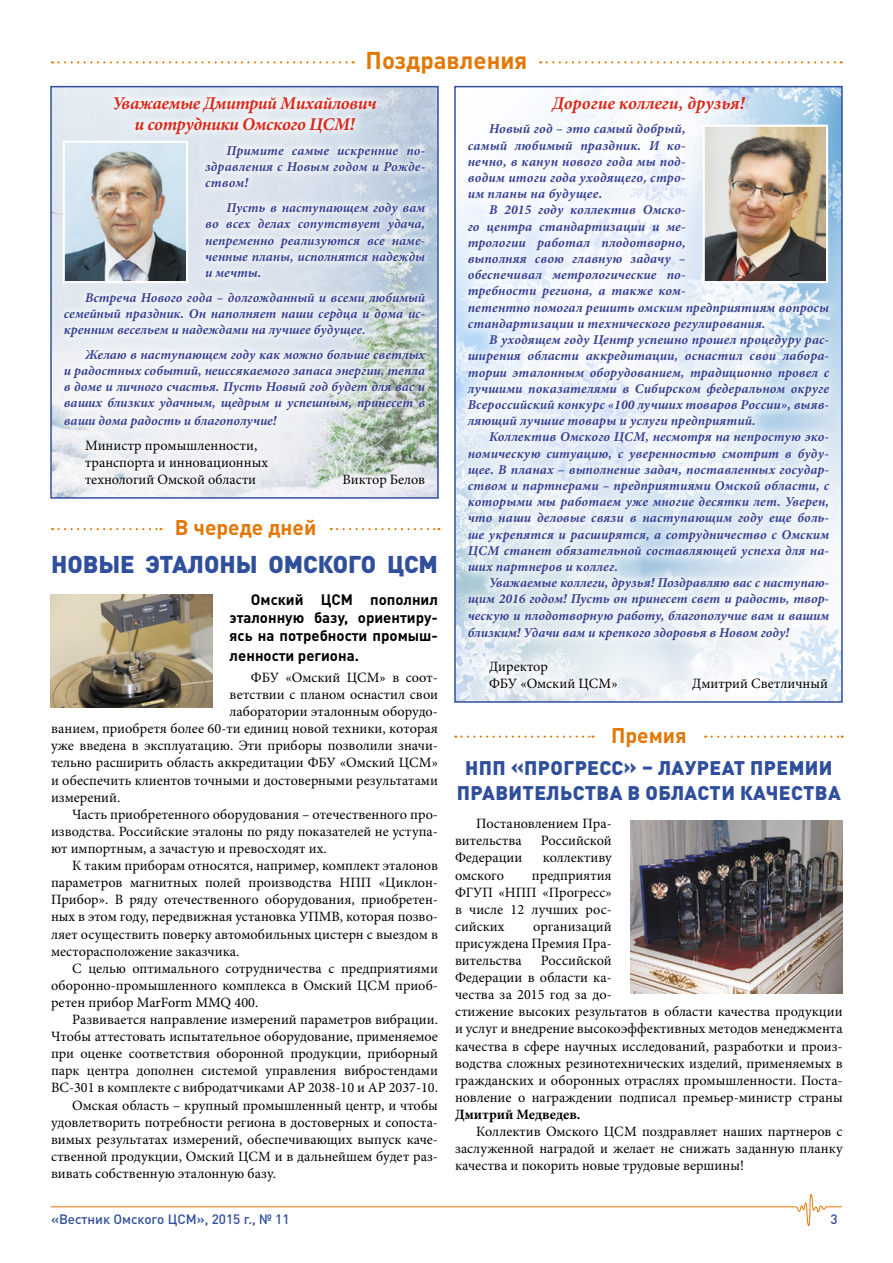
<style>
.page{position:relative;width:893px;height:1263px;background:#fff}
.page>*{position:absolute;margin:0;border:0;box-sizing:border-box;transform-origin:0 0}
.t1{font:900 24px "DIN Pro";color:#2f4e9c}
.t2{font:700 24px "DIN Pro";color:#e37703}
.t3{font:700 21px "DIN Pro";color:#e37703}
.t4{font:900 19.5px/25.5px "DIN Pro";letter-spacing:.02em;color:#2f4e9c;text-align:center}
.t5{font:italic 700 18px/21.6px "Minion Pro";letter-spacing:-.02em;color:#d8291a;text-align:center}
.t6{font:italic 700 18px "Minion Pro";color:#d8291a}
.t7{font:700 15px/18px "DIN Pro";color:#000;text-align:justify}
.t8{font:14.25px/17.1px "Minion Pro";color:#000}
.t9{font:700 14.25px "Minion Pro";color:#000}
.t10{font:italic 700 13.5px/16.2px "Minion Pro";letter-spacing:.005em;color:#364193;text-align:justify}
.t11{font:500 13.5px "DIN Pro";color:#2f4e9c}
</style>
<div class="page">
<svg style="left:52px;top:61px;width:302px;height:2px"></svg>
<svg style="left:462px;top:735px;width:132px;height:3px"></svg>
<svg style="left:52px;top:528px;width:110px;height:2px"></svg>
<svg style="left:712px;top:735px;width:131px;height:3px"></svg>
<svg style="left:331px;top:528px;width:108px;height:2px"></svg>
<svg style="left:547px;top:61px;width:295px;height:2px"></svg>
<img style="left:52px;top:88px;width:385px;height:409px">
<svg style="left:57px;top:89px;width:376px;height:406px"></svg>
<svg style="left:457px;top:85px;width:384px;height:618px"></svg>
<img style="left:66px;top:144px;width:119px;height:136px">
<div style="left:63px;top:141px;width:125px;height:142px;border:2px solid #fff"></div>
<img style="left:706px;top:128px;width:119px;height:152px">
<div style="left:703px;top:125px;width:125px;height:158px;border:2px solid #fff"></div>
<img style="left:631px;top:820px;width:212px;height:173px">
<img style="left:50px;top:594px;width:163px;height:114px">
<svg style="left:50px;top:1194px;width:792px;height:32px"></svg>
<h1 class="t2" style="left:366px;top:44px;width:163px">Поздравления</h1>
<p class="t6" style="left:552px;top:90px;width:194px">Дорогие коллеги, друзья!</p>
<p class="t10" style="left:468px;top:121px;width:219px;text-indent:21px">Новый год – это самый добрый, самый любимый праздник. И ко&shy;нечно, в канун нового года мы под&shy;водим итоги года уходящего, стро&shy;им планы на будущее.</p>
<p class="t10" style="left:468px;top:202px;width:363px;text-align:left;text-indent:21px">В 2015 году коллектив Омско-<br>го центра стандартизации и ме-<br>трологии работал плодотворно,<br>выполняя свою главную задачу –<br>обеспечивал метрологические по-<br>требности региона, а также ком-<br>петентно помогал решить омским предприятиям вопросы стандартизации и технического регулирования.</p>
<p class="t10" style="left:468px;top:331px;width:363px;text-indent:21px">В уходящем году Центр успешно прошел процедуру рас&shy;ширения области аккредитации, оснастил свои лабора&shy;тории эталонным оборудованием, традиционно провел с лучшими показателями в Сибирском федеральном округе Всероссийский конкурс «100 лучших товаров России», выяв&shy;ляющий лучшие товары и услуги предприятий.</p>
<p class="t10" style="left:468px;top:429px;width:363px;text-indent:21px">Коллектив Омского ЦСМ, несмотря на непростую эко&shy;номическую ситуацию, с уверенностью смотрит в буду&shy;щее. В планах – выполнение задач, поставленных государ&shy;ством и партнерами – предприятиями Омской области, с которыми мы работаем уже многие десятки лет. Уверен, что наши деловые связи в наступающим году еще боль&shy;ше укрепятся и расширятся, а сотрудничество с Омским ЦСМ станет обязательной составляющей успеха для на&shy;ших партнеров и коллег.</p>
<p class="t10" style="left:468px;top:574px;width:363px;text-indent:21px">Уважаемые коллеги, друзья! Поздравляю вас с наступаю&shy;щим 2016 годом! Пусть он принесет свет и радость, твор&shy;ческую и плодотворную работу, благополучие вам и вашим близким! Удачи вам и крепкого здоровья в Новом году!</p>
<p class="t8" style="left:489px;top:658px;width:130px">Директор<br>ФБУ «Омский ЦСМ»</p>
<p class="t5" style="left:112px;top:92px;width:266px">Уважаемые Дмитрий Михайлович и сотрудники Омского ЦСМ!</p>
<p class="t10" style="left:205px;top:142px;width:222px;text-indent:21px">Примите самые искренние по&shy;здравления с Новым годом и Рожде&shy;ством!</p>
<p class="t10" style="left:205px;top:200px;width:222px;text-indent:21px">Пусть в наступающем году вам во всех делах сопутствует удача, непременно реализуются все наме&shy;ченные планы, исполнятся надежды и мечты.</p>
<p class="t10" style="left:64px;top:289px;width:363px;text-indent:21px">Встреча Нового года – долгожданный и всеми любимый семейный праздник. Он наполняет наши сердца и дома ис&shy;кренним весельем и надеждами на лучшее будущее.</p>
<p class="t10" style="left:64px;top:346px;width:363px;text-indent:21px">Желаю в наступающем году как можно больше светлых и радостных событий, неиссякаемого запаса энергии, тепла в доме и личного счастья. Пусть Новый год будет для вас и ваших близких удачным, щедрым и успешным, принесет в ваши дома радость и благополучие!</p>
<p class="t8" style="left:85px;top:437px;width:185px">Министр промышленности, транспорта и инновационных технологий Омской области</p>
<p class="t8" style="left:342px;top:471px;width:84px">Виктор Белов</p>
<h2 class="t3" style="left:175px;top:513px;width:143px">В череде дней</h2>
<h1 class="t1" style="left:51px;top:548px;width:388px">НОВЫЕ ЭТАЛОНЫ ОМСКОГО ЦСМ</h1>
<p class="t7" style="left:230px;top:590px;width:210px;text-indent:21px">Омский ЦСМ пополнил эталонную базу, ориентиру&shy;ясь на потребности промыш-</p>
<p class="t7" style="left:230px;top:646px;width:131px">ленности региона.</p>
<p class="t8" style="left:251px;top:669px;width:189px">ФБУ «Омский ЦСМ» в соот-</p>
<p class="t8" style="left:230px;top:686px;width:210px">ветствии с планом оснастил свои</p>
<p class="t8" style="left:230px;top:703px;width:210px">лаборатории эталонным оборудо-</p>
<p class="t8" style="left:51px;top:720px;width:388px">ванием, приобретя более 60-ти единиц новой техники, которая</p>
<p class="t8" style="left:51px;top:737px;width:388px">уже введена в эксплуатацию. Эти приборы позволили значи-</p>
<p class="t8" style="left:51px;top:754px;width:388px">тельно расширить область аккредитации ФБУ «Омский ЦСМ»</p>
<p class="t8" style="left:51px;top:771px;width:388px">и обеспечить клиентов точными и достоверными результатами</p>
<p class="t8" style="left:51px;top:789px;width:71px">измерений.</p>
<p class="t8" style="left:72px;top:806px;width:367px">Часть приобретенного оборудования – отечественного про-</p>
<p class="t8" style="left:51px;top:823px;width:388px">изводства. Российские эталоны по ряду показателей не уступа-</p>
<p class="t8" style="left:51px;top:840px;width:277px">ют импортным, а зачастую и превосходят их.</p>
<p class="t8" style="left:72px;top:857px;width:367px">К таким приборам относятся, например, комплект эталонов</p>
<p class="t8" style="left:51px;top:874px;width:388px">параметров магнитных полей производства НПП «Циклон-</p>
<p class="t8" style="left:51px;top:891px;width:388px">Прибор». В ряду отечественного оборудования, приобретен-</p>
<p class="t8" style="left:51px;top:908px;width:388px">ных в этом году, передвижная установка УПМВ, которая позво-</p>
<p class="t8" style="left:51px;top:925px;width:388px">ляет осуществить поверку автомобильных цистерн с выездом в</p>
<p class="t8" style="left:51px;top:942px;width:190px">месторасположение заказчика.</p>
<p class="t8" style="left:72px;top:960px;width:367px">С целью оптимального сотрудничества с предприятиями</p>
<p class="t8" style="left:51px;top:977px;width:388px">оборонно-промышленного комплекса в Омский ЦСМ приоб-</p>
<p class="t8" style="left:51px;top:994px;width:209px">ретен прибор MarForm MMQ 400.</p>
<p class="t8" style="left:72px;top:1011px;width:367px">Развивается направление измерений параметров вибрации.</p>
<p class="t8" style="left:51px;top:1028px;width:388px">Чтобы аттестовать испытательное оборудование, применяемое</p>
<p class="t8" style="left:51px;top:1045px;width:388px">при оценке соответствия оборонной продукции, приборный</p>
<p class="t8" style="left:51px;top:1062px;width:388px">парк центра дополнен системой управления вибростендами</p>
<p class="t8" style="left:51px;top:1079px;width:388px">ВС-301 в комплекте с вибродатчиками АР 2038-10 и АР 2037-10.</p>
<p class="t8" style="left:72px;top:1096px;width:367px">Омская область – крупный промышленный центр, и чтобы</p>
<p class="t8" style="left:51px;top:1113px;width:388px">удовлетворить потребности региона в достоверных и сопоста-</p>
<p class="t8" style="left:51px;top:1131px;width:388px">вимых результатах измерений, обеспечивающих выпуск каче-</p>
<p class="t8" style="left:51px;top:1148px;width:388px">ственной продукции, Омский ЦСМ и в дальнейшем будет раз-</p>
<p class="t8" style="left:51px;top:1165px;width:227px">вивать собственную эталонную базу.</p>
<p class="t11" style="left:51px;top:1209px;width:240px">«Вестник Омского ЦСМ», 2015 г., № 11</p>
<p class="t11" style="left:830px;top:1209px;width:9px">3</p>
<p class="t8" style="left:692px;top:675px;width:138px">Дмитрий Светличный</p>
<h2 class="t3" style="left:611px;top:721px;width:77px">Премия</h2>
<h3 class="t4" style="left:457px;top:754px;width:385px">НПП «ПРОГРЕСС» – ЛАУРЕАТ ПРЕМИИ<br>ПРАВИТЕЛЬСТВА В ОБЛАСТИ КАЧЕСТВА</h3>
<p class="t8" style="left:455px;top:815px;width:158px;text-indent:21px">Постановлением Пра&shy;вительства</p>
<p class="t8" style="left:541px;top:832px;width:72px">Российской</p>
<p class="t8" style="left:455px;top:849px;width:69px">Федерации</p>
<p class="t8" style="left:543px;top:849px;width:70px">коллективу</p>
<p class="t8" style="left:455px;top:866px;width:51px">омского</p>
<p class="t8" style="left:455px;top:866px;width:158px;text-align:justify;text-indent:77px">предприятия ФГУП «НПП «Прогресс» в числе 12 лучших рос&shy;сийских</p>
<p class="t8" style="left:455px;top:918px;width:158px;text-align:justify;text-indent:78px">организаций присуждена Премия Пра&shy;вительства</p>
<p class="t8" style="left:455px;top:952px;width:389px;text-indent:86px">Российской<br>Федерации в области ка-<br>чества за 2015 год за до-<br>стижение высоких результатов в области качества продукции и услуг и внедрение высокоэффективных методов менеджмента качества в сфере научных исследований, разработки и произ&shy;водства сложных резинотехнических изделий, применяемых в гражданских и оборонных отраслях промышленности. Поста&shy;новление о награждении подписал премьер-министр страны</p>
<p class="t9" style="left:455px;top:1104px;width:127px">Дмитрий Медведев.</p>
<p class="t8" style="left:455px;top:1123px;width:389px;text-align:justify;text-indent:21px">Коллектив Омского ЦСМ поздравляет наших партнеров с заслуженной наградой и желает не снижать заданную планку качества и покорить новые трудовые вершины!</p>
</div>
